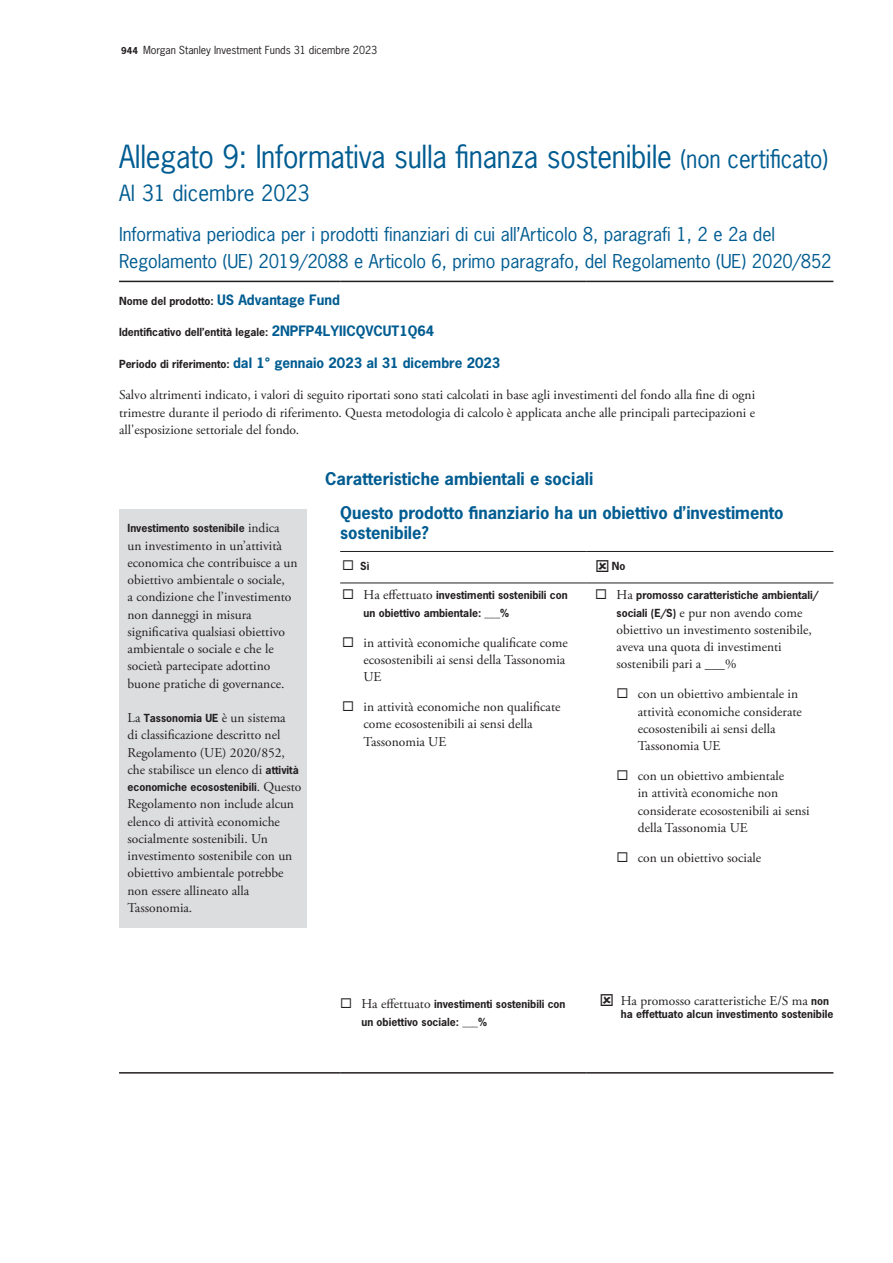
<style>
.page{position:relative;width:893px;height:1263px;background:#fff}
.page>*{position:absolute;margin:0;border:0;box-sizing:border-box;transform-origin:0 0}
.t1{font:30px "News Gothic Std";letter-spacing:-.01em;color:#005c91;scale:.96 1}
.t2{font:21px "News Gothic Std";color:#005c91}
.t3{font:18px/27px "News Gothic Std";letter-spacing:-.005em;color:#005c91}
.t4{font:700 16.5px/19.5px "News Gothic Std";color:#005c91}
.t5{font:13.5px/17.2px "Adobe Garamond Pro";color:#231f20}
.t6{font:700 13.5px "News Gothic Std";color:#005c91}
.t7{font:700 10.5px/17.2px "News Gothic Std";color:#231f20}
.t8{font:10.5px "News Gothic Std";color:#231f20}
.s1{font-weight:700;font-size:9px}
.s2{font-size:24px}
.s3{font-size:13.5px;color:#005c91}
.s4{font-size:10.5px;color:#231f20}
.s5{font-family:"Adobe Garamond Pro";font-weight:400;font-size:13.5px}
.s6{font-family:"News Gothic Std";font-weight:700;font-size:10.5px}
</style>
<div class="page">
<hr style="left:119px;top:1072px;width:221px;height:1px;background:#231f20">
<hr style="left:340px;top:1072px;width:247px;height:1px;background:#231f20">
<hr style="left:587px;top:1072px;width:246px;height:1px;background:#231f20">
<hr style="left:119px;top:281px;width:221px;height:1px;background:#231f20">
<hr style="left:340px;top:281px;width:247px;height:1px;background:#231f20">
<hr style="left:587px;top:281px;width:246px;height:1px;background:#231f20">
<hr style="left:340px;top:551px;width:247px;height:1px;background:#231f20">
<hr style="left:587px;top:551px;width:246px;height:1px;background:#231f20">
<hr style="left:340px;top:583px;width:247px;height:1px;background:#231f20">
<hr style="left:587px;top:583px;width:246px;height:1px;background:#231f20">
<div style="left:119px;top:510px;width:187px;height:194px;background:#dcdddf"></div>
<div style="left:119px;top:699px;width:187px;height:229px;background:#dcdddf"></div>
<p class="t8" style="left:121px;top:43px;width:257px"><span class="s1">944</span> Morgan Stanley Investment Funds 31 dicembre 2023</p>
<h1 class="t1" style="left:119px;top:137px;width:740px">Allegato 9: Informativa sulla finanza sostenibile <span class="s2">(non certificato)</span></h1>
<h2 class="t2" style="left:119px;top:179px;width:192px">Al 31 dicembre 2023</h2>
<h3 class="t3" style="left:119px;top:220px;width:714px">Informativa periodica per i prodotti finanziari di cui all’Articolo 8, paragrafi 1, 2 e 2a del<br>Regolamento (UE) 2019/2088 e Articolo 6, primo paragrafo, del Regolamento (UE) 2020/852</h3>
<p class="t7" style="left:119px;top:292px;width:222px">Nome del prodotto: <span class="s3">US Advantage Fund</span></p>
<p class="t7" style="left:119px;top:324px;width:317px">Identificativo dell’entità legale: <span class="s3">2NPFP4LYIICQVCUT1Q64</span></p>
<p class="t6" style="left:119px;top:354px;width:383px"><span class="s4">Periodo di riferimento:</span> dal 1° gennaio 2023 al 31 dicembre 2023</p>
<p class="t5" style="left:119px;top:387px;width:638px;text-align:justify">Salvo altrimenti indicato, i valori di seguito riportati sono stati calcolati in base agli investimenti del fondo alla fine di ogni trimestre durante il periodo di riferimento. Questa metodologia di calcolo è applicata anche alle principali partecipazioni e all'esposizione settoriale del fondo.</p>
<p class="t4" style="left:325px;top:469px;width:270px">Caratteristiche ambientali e sociali</p>
<p class="t7" style="left:128px;top:519px;width:154px">Investimento sostenibile <span class="s5">indica</span></p>
<p class="t5" style="left:128px;top:537px;width:171px">un investimento in un’attività economica che contribuisce a un obiettivo ambientale o sociale,<br>a condizione che l’investimento non danneggi in misura significativa qualsiasi obiettivo ambientale o sociale e che le società partecipate adottino buone pratiche di governance.</p>
<p class="t5" style="left:128px;top:710px;width:173px">La <span class="s6">Tassonomia UE</span> è un sistema di classificazione descritto nel<br>Regolamento (UE) 2020/852, che stabilisce un elenco di <span class="s6">attività</span></p>
<p class="t7" style="left:128px;top:778px;width:175px">economiche ecosostenibili<span class="s5">. Questo</span></p>
<p class="t5" style="left:128px;top:796px;width:168px">Regolamento non include alcun elenco di attività economiche socialmente sostenibili. Un investimento sostenibile con un obiettivo ambientale potrebbe non essere allineato alla<br>Tassonomia.</p>
<p class="t4" style="left:340px;top:503px;width:445px">Questo prodotto finanziario ha un obiettivo d’investimento sostenibile?</p>
<p class="t7" style="left:342px;top:557px;width:29px">◻ Sì</p>
<p class="t7" style="left:612px;top:557px;width:15px">No</p>
<p class="t7" style="left:364px;top:587px;width:206px;text-indent:-21px">◻ <span class="s5">Ha effettuato</span> investimenti sostenibili con un obiettivo ambientale: ___%</p>
<p class="t5" style="left:364px;top:634px;width:206px;text-indent:-21px">◻ in attività economiche qualificate come ecosostenibili ai sensi della Tassonomia<br>UE</p>
<p class="t5" style="left:364px;top:699px;width:198px;text-indent:-21px">◻ in attività economiche non qualificate come ecosostenibili ai sensi della<br>Tassonomia UE</p>
<p class="t7" style="left:595px;top:587px;width:225px">◻ <span class="s5">Ha</span> promosso caratteristiche ambientali/</p>
<p class="t5" style="left:617px;top:604px;width:197px"><span class="s6">sociali (E/S)</span> e pur non avendo come obiettivo un investimento sostenibile, aveva una quota di investimenti sostenibili pari a ___%</p>
<p class="t5" style="left:638px;top:686px;width:166px;text-indent:-21px">◻ con un obiettivo ambientale in attività economiche considerate ecosostenibili ai sensi della<br>Tassonomia UE</p>
<p class="t5" style="left:638px;top:768px;width:173px;text-indent:-21px">◻ con un obiettivo ambientale<br>in attività economiche non considerate ecosostenibili ai sensi della Tassonomia UE</p>
<p class="t5" style="left:617px;top:849px;width:146px">◻ con un obiettivo sociale</p>
<p class="t7" style="left:361px;top:995px;width:206px;text-indent:-21px">◻ <span class="s5">Ha effettuato</span> investimenti sostenibili con un obiettivo sociale: ___%</p>
<p class="t5" style="left:621px;top:992px;width:210px">Ha promosso caratteristiche E/S ma <span class="s6">non</span></p>
<p class="t7" style="left:621px;top:1005px;width:214px">ha effettuato alcun investimento sostenibile</p>
</div>
